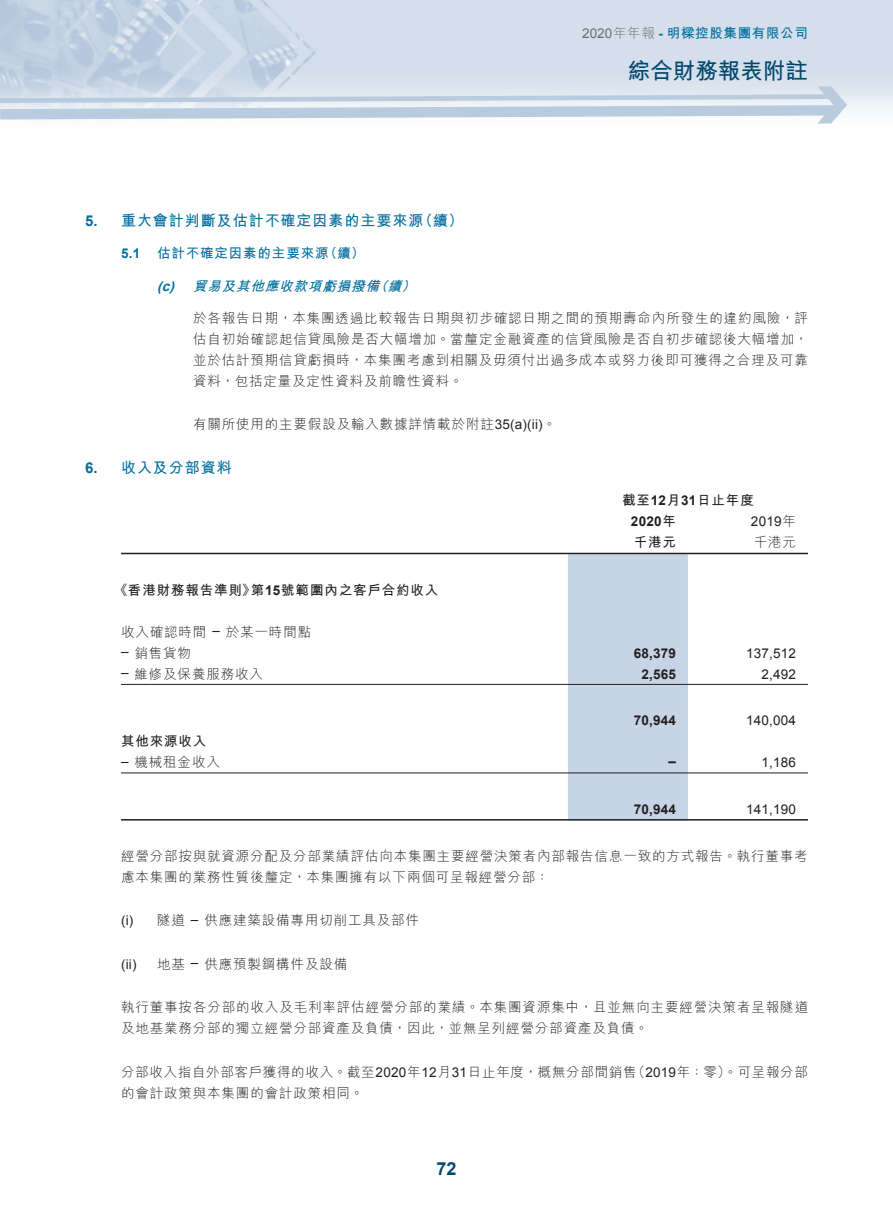
<style>
.page{position:relative;width:893px;height:1212px;background:#fff}
.page>*{position:absolute;margin:0;border:0;box-sizing:border-box;transform-origin:0 0}
.t1{font:700 22.5px "M Hei HK";color:#00486c}
.t2{font:700 18px "Arial";color:#00486c}
._03_H1{font:700 15px "M Hei HK";letter-spacing:.065em;color:#006e9f}
._03_H1-2{font:700 15px "Arial";color:#006e9f}
._12___P2{font:300 13.5px/21px "M Hei HK";letter-spacing:.065em;color:#231f20}
._14_______P6{font:300 13.5px/21px "M Hei HK";letter-spacing:.065em;color:#231f20;text-align:justify}
._12___P2-2{font:13.5px "Arial";letter-spacing:.015em;color:#231f20}
._15_Table_Stub{font:300 13.5px "M Hei HK";letter-spacing:.065em;color:#231f20}
._04___H2{font:700 13.5px "M Hei HK";letter-spacing:.065em;color:#006e9f}
._08____IN2{font:300 13.5px "M Hei HK";letter-spacing:.065em;color:#231f20}
._15_Table_Stub-2{font:700 13.5px "M Hei HK";letter-spacing:.065em;color:#231f20}
._12___P2-3{font:700 13.5px "Arial";letter-spacing:.015em;color:#231f20}
._05_____H3{font:italic 700 13.5px "M Hei HK";color:#006e9f}
._12___P2-4{font:700 13.5px "M Hei HK";letter-spacing:.065em;color:#231f20}
._08____IN2-2{font:13.5px "Arial";color:#231f20}
._04___H2-2{font:700 13.5px "Arial";color:#006e9f}
._05_____H3-2{font:italic 700 13.5px "Arial";color:#006e9f}
.s1{font-family:"Arial";font-weight:400;color:#6c6d70}
.s2{font-weight:300;color:#6c6d70}
.s3{font-family:"Arial"}
.s4{font-family:"Arial";font-weight:400}
.s5{font-family:"M Hei HK";font-weight:300}
.s6{font-family:"M Hei HK"}
</style>
<div class="page">
<img style="left:0;top:0;width:893px;height:821px">
<svg style="left:0;top:86px;width:847px;height:38px"></svg>
<div style="left:568px;top:554px;width:120px;height:265px;background:#c7d4e5"></div>
<hr style="left:121px;top:553px;width:447px;height:1px;background:#231f20">
<hr style="left:568px;top:553px;width:120px;height:1px;background:#231f20">
<hr style="left:688px;top:553px;width:120px;height:1px;background:#231f20">
<hr style="left:121px;top:684px;width:447px;height:1px;background:#231f20">
<hr style="left:568px;top:684px;width:120px;height:1px;background:#231f20">
<hr style="left:688px;top:684px;width:120px;height:1px;background:#231f20">
<hr style="left:121px;top:772px;width:447px;height:1px;background:#231f20">
<hr style="left:568px;top:772px;width:120px;height:1px;background:#231f20">
<hr style="left:688px;top:772px;width:120px;height:1px;background:#231f20">
<hr style="left:121px;top:819px;width:447px;height:1px;background:#231f20">
<hr style="left:568px;top:819px;width:120px;height:1px;background:#231f20">
<hr style="left:688px;top:819px;width:120px;height:1px;background:#231f20">
<p class="_04___H2" style="left:582px;top:23px;width:227px"><span class="s1">2020</span><span class="s2">年年報</span> <span class="s3">-</span> 明樑控股集團有限公司</p>
<h1 class="t1" style="left:628px;top:54px;width:181px">綜合財務報表附註</h1>
<p class="_03_H1-2" style="left:85px;top:211px;width:14px">5.</p>
<p class="_03_H1-2" style="left:85px;top:457px;width:14px">6.</p>
<p class="_03_H1" style="left:121px;top:210px;width:304px">重大會計判斷及估計不確定因素的主要來源</p>
<p class="_03_H1" style="left:418px;top:210px;width:47px">（續(</p>
<p class="_04___H2-2" style="left:121px;top:245px;width:21px">5.1</p>
<p class="_04___H2" style="left:157px;top:243px;width:173px">估計不確定因素的主要來源</p>
<p class="_04___H2" style="left:324px;top:243px;width:42px">（續(</p>
<p class="_05_____H3-2" style="left:157px;top:277px;width:23px">()</p>
<p class="_05_____H3-2" style="left:162px;top:277px;width:14px">c</p>
<p class="_05_____H3" style="left:193px;top:276px;width:214px">貿易及其他應收款項虧損撥備續</p>
<p class="_05_____H3" style="left:374px;top:276px;width:20px">（</p>
<p class="_05_____H3" style="left:401px;top:276px;width:20px">(</p>
<p class="_14_______P6" style="left:193px;top:307px;width:616px">於各報告日期，本集團透過比較報告日期與初步確認日期之間的預期壽命內所發生的違約風險，評估自初始確認起信貸風險是否大幅增加。當釐定金融資產的信貸風險是否自初步確認後大幅增加，並於估計預期信貸虧損時，本集團考慮到相關及毋須付出過多成本或努力後即可獲得之合理及可靠資料，包括定量及定性資料及前瞻性資料。</p>
<p class="_14_______P6" style="left:193px;top:413px;width:365px">有關所使用的主要假設及輸入數據詳情載於附註<span class="s4">3 5 a( ) (</span> 。<span class="s4">(i i</span></p>
<p class="_03_H1" style="left:121px;top:456px;width:112px">收入及分部資料</p>
<p class="_12___P2-4" style="left:622px;top:490px;width:133px">截至<span class="s3">12</span>月<span class="s3">31</span>日止年度</p>
<p class="_12___P2-2" style="left:751px;top:513px;width:46px">2019<span class="s5">年</span></p>
<p class="_12___P2-3" style="left:631px;top:512px;width:46px">2020<span class="s6">年</span></p>
<p class="_15_Table_Stub-2" style="left:251px;top:580px;width:189px">第<span class="s3">15</span>號範圍內之客戶合約收入</p>
<p class="_15_Table_Stub-2" style="left:114px;top:580px;width:143px">《香港財務報告準則》</p>
<p class="_15_Table_Stub" style="left:121px;top:622px;width:192px">收入確認時間 <span class="s4">–</span> 於某一時間點</p>
<p class="_15_Table_Stub" style="left:121px;top:643px;width:72px"><span class="s4">–</span> 銷售貨物</p>
<p class="_15_Table_Stub" style="left:121px;top:664px;width:143px"><span class="s4">–</span> 維修及保養服務收入</p>
<p class="_15_Table_Stub-2" style="left:121px;top:731px;width:87px">其他來源收入</p>
<p class="_15_Table_Stub" style="left:121px;top:753px;width:100px"><span class="s4">–</span> 機械租金收入</p>
<p class="_12___P2-4" style="left:634px;top:532px;width:44px">千港元</p>
<p class="_12___P2" style="left:754px;top:531px;width:44px">千港元</p>
<p class="_12___P2-3" style="left:634px;top:644px;width:44px">68,379</p>
<p class="_12___P2-2" style="left:746px;top:644px;width:51px">137,512</p>
<p class="_12___P2-3" style="left:641px;top:665px;width:36px">2,565</p>
<p class="_12___P2-2" style="left:761px;top:665px;width:36px">2,492</p>
<p class="_12___P2-3" style="left:634px;top:711px;width:44px">70,944</p>
<p class="_12___P2-2" style="left:746px;top:711px;width:51px">140,004</p>
<p class="_12___P2-3" style="left:668px;top:752px;width:9px">–</p>
<p class="_12___P2-2" style="left:761px;top:753px;width:36px">1,186</p>
<p class="_12___P2-3" style="left:634px;top:800px;width:44px">70,944</p>
<p class="_12___P2" style="left:121px;top:845px;width:688px">經營分部按與就資源分配及分部業績評估向本集團主要經營決策者內部報告信息一致的方式報告。執行董事考慮本集團的業務性質後釐定，本集團擁有以下兩個可呈報經營分部：</p>
<p class="_08____IN2" style="left:157px;top:911px;width:263px">隧道 <span class="s4">–</span> 供應建築設備專用切削工具及部件</p>
<p class="_12___P2-2" style="left:746px;top:800px;width:51px">141,190</p>
<p class="_08____IN2-2" style="left:121px;top:911px;width:14px">) i(</p>
<p class="_08____IN2" style="left:157px;top:954px;width:192px">地基 <span class="s4">–</span> 供應預製鋼構件及設備</p>
<p class="_08____IN2-2" style="left:121px;top:955px;width:17px">i i( )</p>
<p class="_12___P2" style="left:121px;top:996px;width:689px">執行董事按各分部的收入及毛利率評估經營分部的業績。本集團資源集中，且並無向主要經營決策者呈報隧道及地基業務分部的獨立經營分部資產及負債，因此，並無呈列經營分部資產及負債。</p>
<p class="_12___P2" style="left:632px;top:1061px;width:178px">（<span class="s4">2019</span>年：零）。可呈報分部</p>
<p class="_12___P2" style="left:121px;top:1061px;width:517px">分部收入指自外部客戶獲得的收入。截至<span class="s4">2020</span>年<span class="s4">12</span>月<span class="s4">31</span>日止年度，概無分部間銷售的會計政策與本集團的會計政策相同。</p>
<h2 class="t2" style="left:436px;top:1156px;width:22px">72</h2>
</div>
